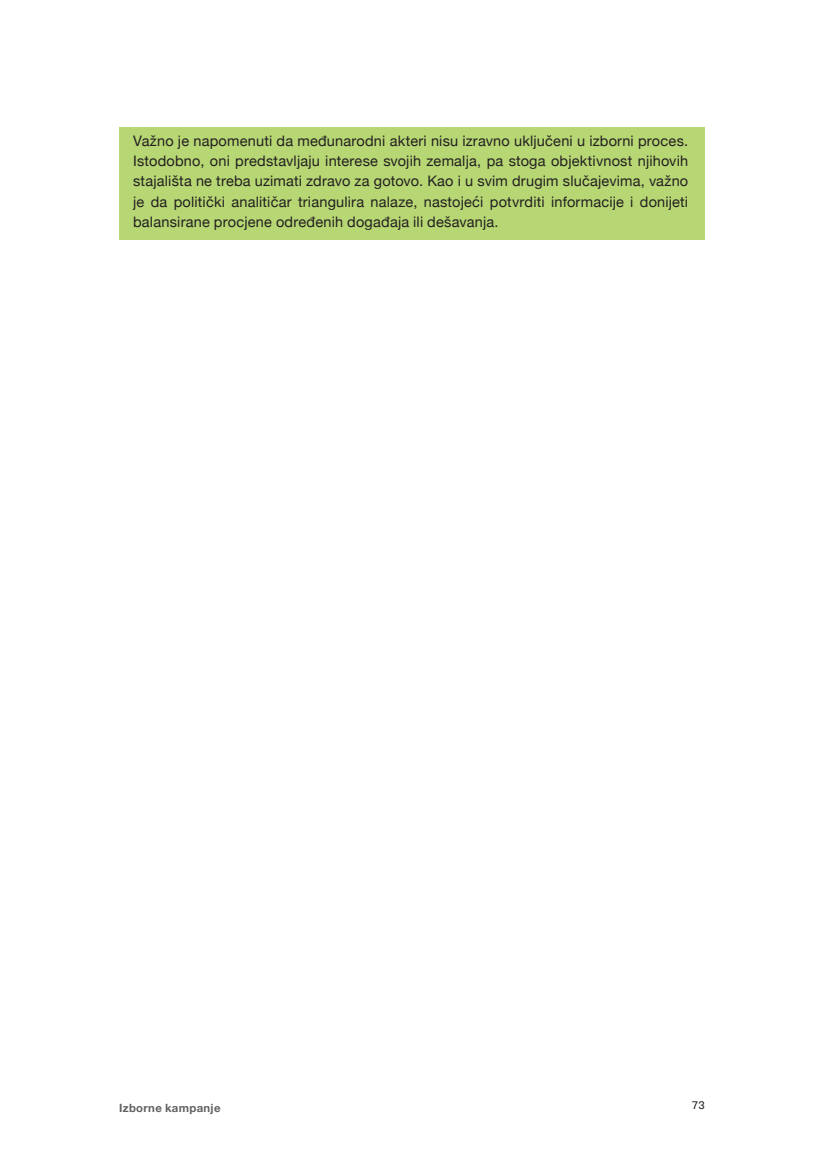
<style>
.page{position:relative;width:824px;height:1171px;background:#fff}
.page>*{position:absolute;margin:0;border:0;box-sizing:border-box;transform-origin:0 0}
.shaded-recs-starred{font:14.53px/20.1px "Helvetica Neue";letter-spacing:.015em;color:#231f20;text-align:justify}
.t1{font:700 11.38px "Helvetica Neue";letter-spacing:.025em;color:#636366}
.t2{font:11.38px "Neue Haas Unica";color:#231f20}
</style>
<div class="page">
<div style="left:119px;top:127px;width:585px;height:113px;background:#b7d774"></div>
<p class="shaded-recs-starred" style="left:133px;top:132px;width:556px">Važno je napomenuti da međunarodni akteri nisu izravno uključeni u izborni proces.<br>Istodobno, oni predstavljaju interese svojih zemalja, pa stoga objektivnost njihovih stajališta ne treba uzimati zdravo za gotovo. Kao i u svim drugim slučajevima, važno je da politički analitičar triangulira nalaze, nastojeći potvrditi informacije i donijeti balansirane procjene određenih događaja ili dešavanja.</p>
<p class="t1" style="left:119px;top:1098px;width:103px">Izborne kampanje</p>
<p class="t2" style="left:692px;top:1096px;width:14px">73</p>
</div>
